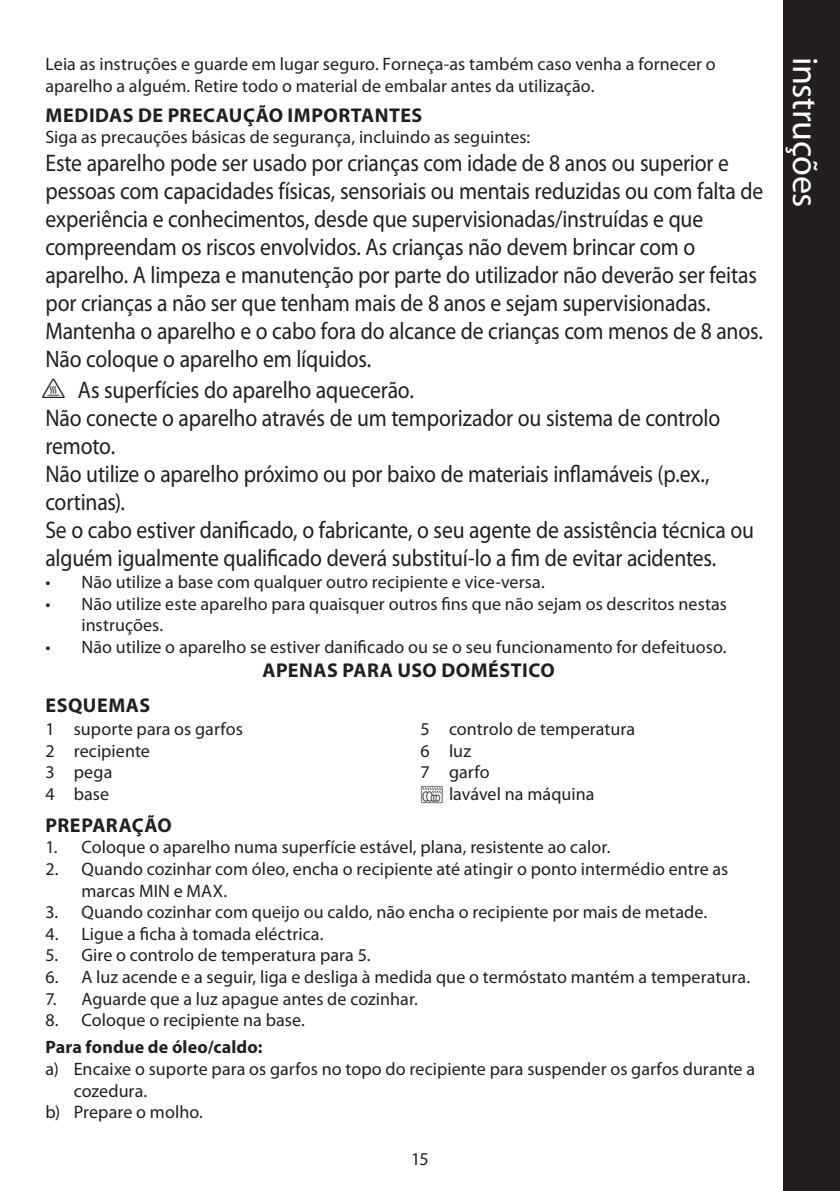
<style>
.page{position:relative;width:840px;height:1191px;background:#fff}
.page>*{position:absolute;margin:0;border:0;box-sizing:border-box;transform-origin:0 0}
.side_head{font:36px "Myriad Pro";letter-spacing:-.01em;color:#fff}
.EN60335_single{font:24px/28px "Myriad Pro";letter-spacing:-.005em;color:#231f20;scale:.9 1}
.heading{font:700 20px "Myriad Pro";letter-spacing:.025em;color:#231f20}
.sub_heading_centred{font:700 20px "Myriad Pro";letter-spacing:.02em;color:#231f20}
.default{font:18px/21.6px "Myriad Pro";letter-spacing:.005em;color:#231f20}
.default_numbers{font:18px "Myriad Pro";letter-spacing:.005em;color:#231f20}
.sub_heading{font:700 18px "Myriad Pro";letter-spacing:.01em;color:#231f20}
.s1{font-family:"Myriad Bitsn Bobs"}
</style>
<div class="page">
<div style="left:782px;top:0;width:57px;height:1191px;background:#231f20"></div>
<p class="default" style="left:45px;top:54px;width:671px">Leia as instruções e guarde em lugar seguro. Forneça-as também caso venha a fornecer o aparelho a alguém. Retire todo o material de embalar antes da utilização.</p>
<p class="heading" style="left:46px;top:104px;width:378px">MEDIDAS DE PRECAUÇÃO IMPORTANTES</p>
<p class="default" style="left:45px;top:127px;width:486px">Siga as precauções básicas de segurança, incluindo as seguintes:</p>
<p class="EN60335_single" style="left:45px;top:149px;width:798px">Este aparelho pode ser usado por crianças com idade de 8 anos ou superior e pessoas com capacidades físicas, sensoriais ou mentais reduzidas ou com falta de experiência e conhecimentos, desde que supervisionadas/instruídas e que compreendam os riscos envolvidos. As crianças não devem brincar com o aparelho. A limpeza e manutenção por parte do utilizador não deverão ser feitas por crianças a não ser que tenham mais de 8 anos e sejam supervisionadas.<br>Mantenha o aparelho e o cabo fora do alcance de crianças com menos de 8 anos.</p>
<p class="EN60335_single" style="left:45px;top:345px;width:363px">Não coloque o aparelho em líquidos.</p>
<p class="EN60335_single" style="left:78px;top:377px;width:374px">As superfícies do aparelho aquecerão.</p>
<p class="EN60335_single" style="left:45px;top:405px;width:751px">Não conecte o aparelho através de um temporizador ou sistema de controlo remoto.</p>
<p class="EN60335_single" style="left:45px;top:461px;width:739px">Não utilize o aparelho próximo ou por baixo de materiais inflamáveis (p.ex., cortinas).</p>
<p class="EN60335_single" style="left:45px;top:517px;width:788px">Se o cabo estiver danificado, o fabricante, o seu agente de assistência técnica ou alguém igualmente qualificado deverá substituí-lo a fim de evitar acidentes.</p>
<p class="default" style="left:45px;top:571px;width:500px">• Não utilize a base com qualquer outro recipiente e vice-versa.</p>
<p class="default" style="left:81px;top:593px;width:646px;text-indent:-36px">• Não utilize este aparelho para quaisquer outros fins que não sejam os descritos nestas instruções.</p>
<p class="default" style="left:45px;top:636px;width:682px">• Não utilize o aparelho se estiver danificado ou se o seu funcionamento for defeituoso.</p>
<p class="sub_heading_centred" style="left:262px;top:659px;width:293px">APENAS PARA USO DOMÉSTICO</p>
<p class="heading" style="left:46px;top:694px;width:106px">ESQUEMAS</p>
<p class="default_numbers" style="left:45px;top:719px;width:199px">1 suporte para os garfos</p>
<p class="default_numbers" style="left:45px;top:740px;width:106px">2 recipiente</p>
<p class="default_numbers" style="left:45px;top:762px;width:68px">3 pega</p>
<p class="default_numbers" style="left:45px;top:784px;width:65px">4 base</p>
<p class="default_numbers" style="left:420px;top:719px;width:216px">5 controlo de temperatura</p>
<p class="default_numbers" style="left:420px;top:740px;width:52px">6 luz</p>
<p class="default_numbers" style="left:420px;top:762px;width:70px">7 garfo</p>
<p class="default_numbers" style="left:420px;top:784px;width:175px"><span class="s1">`</span> lavável na máquina</p>
<p class="heading" style="left:46px;top:813px;width:128px">PREPARAÇÃO</p>
<p class="default" style="left:45px;top:836px;width:566px">1. Coloque o aparelho numa superfície estável, plana, resistente ao calor.</p>
<p class="default" style="left:81px;top:858px;width:648px;text-indent:-36px">2. Quando cozinhar com óleo, encha o recipiente até atingir o ponto intermédio entre as marcas MIN e MAX.</p>
<p class="default" style="left:45px;top:901px;width:663px">3. Quando cozinhar com queijo ou caldo, não encha o recipiente por mais de metade.</p>
<p class="default" style="left:45px;top:923px;width:279px">4. Ligue a ficha à tomada eléctrica.</p>
<p class="default" style="left:45px;top:944px;width:326px">5. Gire o controlo de temperatura para 5.</p>
<p class="default" style="left:45px;top:966px;width:705px">6. A luz acende e a seguir, liga e desliga à medida que o termóstato mantém a temperatura.</p>
<p class="default" style="left:45px;top:988px;width:374px">7. Aguarde que a luz apague antes de cozinhar.</p>
<p class="default" style="left:45px;top:1009px;width:261px">8. Coloque o recipiente na base.</p>
<p class="sub_heading" style="left:45px;top:1037px;width:218px">Para fondue de óleo/caldo:</p>
<p class="default" style="left:74px;top:1058px;width:682px;text-indent:-28px">a) Encaixe o suporte para os garfos no topo do recipiente para suspender os garfos durante a cozedura.</p>
<p class="default" style="left:45px;top:1101px;width:159px">b) Prepare o molho.</p>
<p class="default" style="left:411px;top:1148px;width:19px">15</p>
<p class="side_head" style="left:824px;top:57px;width:152px;rotate:90deg">instruções</p>
</div>
